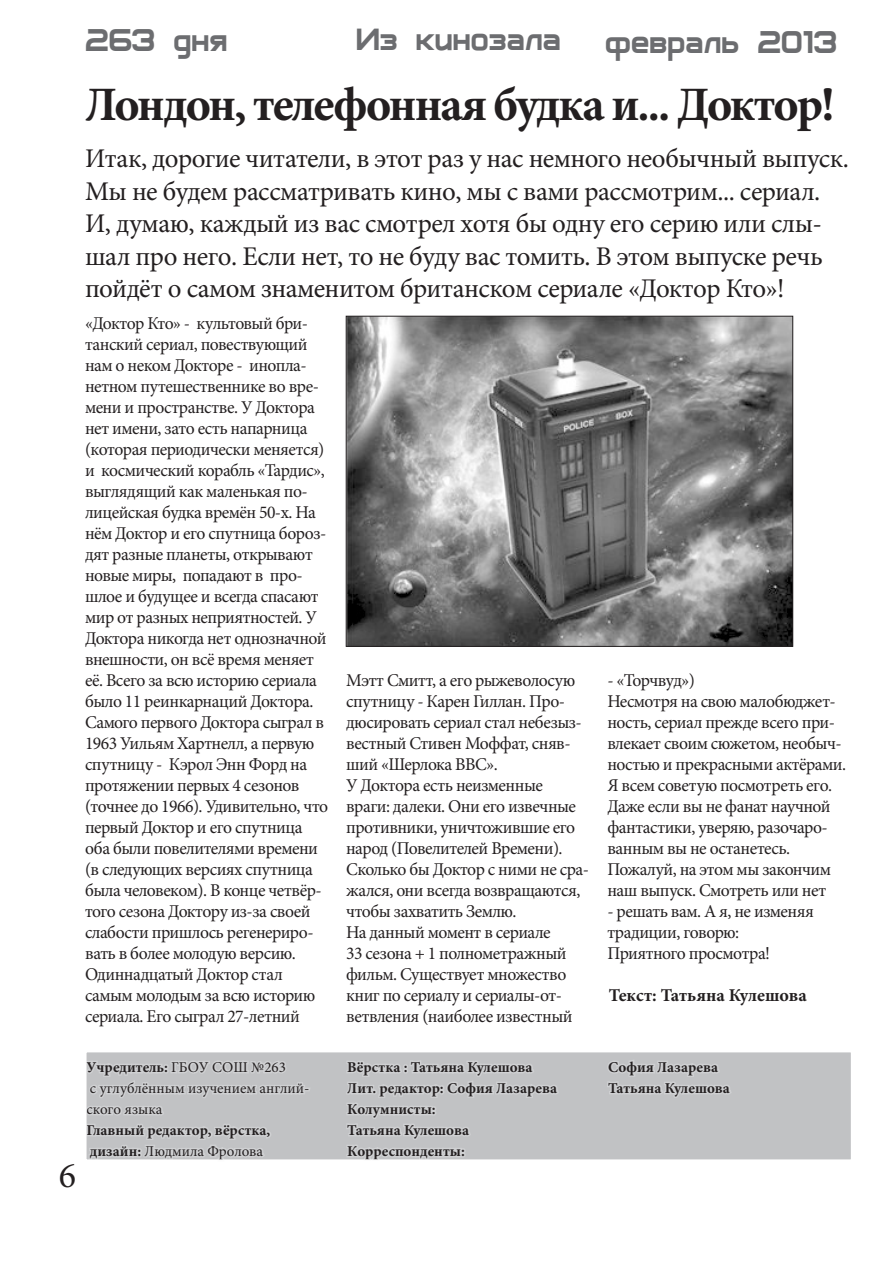
<style>
.page{position:relative;width:893px;height:1263px;background:#fff}
.page>*{position:absolute;margin:0;border:0;box-sizing:border-box;transform-origin:0 0}
.заголооовок{font:700 48px "Minion Pro";letter-spacing:-.045em;color:#231f20}
.t1{font:36px "Archangelsk";color:#6c6d70}
.t2{font:36px "Minion Pro";color:#231f20}
.вводка{font:27px/32.4px "Minion Pro";letter-spacing:-.02em;color:#231f20}
.подзаголовок{font:18px/21px "Minion Pro";letter-spacing:-.03em;color:#231f20}
.автор{font:700 18px "Minion Pro";letter-spacing:-.005em;color:#231f20}
.t3{font:700 15px "Minion Pro";color:#231f20}
.t4{font:15px/21px "Minion Pro";color:#231f20}
.s1{font-weight:400}
.s2{font-weight:700}
</style>
<div class="page">
<div style="left:86px;top:1052px;width:766px;height:108px;background:#c1c2c4"></div>
<svg style="left:88px;top:1061px;width:222px;height:97px"></svg>
<svg style="left:346px;top:1061px;width:213px;height:97px"></svg>
<svg style="left:607px;top:1060px;width:124px;height:38px"></svg>
<div style="left:85px;top:1051px;width:767px;height:110px;border:2px solid #fff"></div>
<img style="left:348px;top:318px;width:443px;height:327px">
<div style="left:346px;top:316px;width:447px;height:331px;border:1px solid #231f20"></div>
<p class="t1" style="left:86px;top:23px;width:144px">263 дня</p>
<p class="t1" style="left:357px;top:22px;width:206px">Из кинозала</p>
<p class="t1" style="left:606px;top:25px;width:234px">февраль 2013</p>
<p class="заголооовок" style="left:85px;top:71px;width:751px">Лондон, телефонная будка и... Доктор!</p>
<p class="вводка" style="left:85px;top:143px;width:765px">Итак, дорогие читатели, в этот раз у нас немного необычный выпуск.<br>Мы не будем рассматривать кино, мы с вами рассмотрим... сериал.<br>И, думаю, каждый из вас смотрел хотя бы одну его серию или слы&shy;шал про него. Если нет, то не буду вас томить. В этом выпуске речь пойдёт о самом знаменитом британском сериале «Доктор Кто»!</p>
<p class="подзаголовок" style="left:85px;top:313px;width:243px">«Доктор Кто» - культовый бри&shy;танский сериал, повествующий нам о неком Докторе - инопла&shy;нетном путешественнике во вре&shy;мени и пространстве. У Доктора нет имени, зато есть напарница (которая периодически меняется) и космический корабль «Тардис», выглядящий как маленькая по&shy;лицейская будка времён 50-х. На нём Доктор и его спутница бороз&shy;дят разные планеты, открывают новые миры, попадают в про&shy;шлое и будущее и всегда спасают мир от разных неприятностей. У<br>Доктора никогда нет однозначной внешности, он всё время меняет её. Всего за всю историю сериала было 11 реинкарнаций Доктора.</p>
<p class="подзаголовок" style="left:85px;top:712px;width:245px">Самого первого Доктора сыграл в<br>1963 Уильям Хартнелл, а первую спутницу - Кэрол Энн Форд на протяжении первых 4 сезонов (точнее до 1966). Удивительно, что первый Доктор и его спутница оба были повелителями времени (в следующих версиях спутница была человеком). В конце четвёр&shy;того сезона Доктору из-за своей слабости пришлось регенериро&shy;вать в более молодую версию.</p>
<p class="подзаголовок" style="left:85px;top:964px;width:232px">Одиннадцатый Доктор стал самым молодым за всю историю сериала. Его сыграл 27-летний</p>
<p class="подзаголовок" style="left:346px;top:670px;width:237px">Мэтт Смитт, а его рыжеволосую спутницу - Карен Гиллан. Про&shy;дюсировать сериал стал небезыз&shy;вестный Стивен Моффат, сняв&shy;ший «Шерлока BBC».</p>
<p class="подзаголовок" style="left:346px;top:775px;width:244px">У Доктора есть неизменные враги: далеки. Они его извечные противники, уничтожившие его народ (Повелителей Времени).<br>Сколько бы Доктор с ними не сра&shy;жался, они всегда возвращаются, чтобы захватить Землю.</p>
<p class="подзаголовок" style="left:346px;top:922px;width:228px">На данный момент в сериале<br>33 сезона + 1 полнометражный фильм. Существует множество книг по сериалу и сериалы-от&shy;ветвления (наиболее известный</p>
<p class="подзаголовок" style="left:607px;top:670px;width:89px">- «Торчвуд»)</p>
<p class="подзаголовок" style="left:607px;top:691px;width:240px">Несмотря на свою малобюджет&shy;ность, сериал прежде всего при&shy;влекает своим сюжетом, необыч&shy;ностью и прекрасными актёрами.<br>Я всем советую посмотреть его.<br>Даже если вы не фанат научной фантастики, уверяю, разочаро&shy;ванным вы не останетесь.</p>
<p class="подзаголовок" style="left:607px;top:859px;width:225px">Пожалуй, на этом мы закончим наш выпуск. Смотреть или нет</p>
<p class="подзаголовок" style="left:607px;top:901px;width:208px">- решать вам. А я, не изменяя традиции, говорю:</p>
<p class="подзаголовок" style="left:607px;top:943px;width:164px">Приятного просмотра!</p>
<p class="автор" style="left:609px;top:982px;width:200px">Текст: Татьяна Кулешова</p>
<p class="t2" style="left:59px;top:1151px;width:19px">6</p>
<p class="t3" style="left:87px;top:1056px;width:201px">Учредитель: <span class="s1">ГБОУ СОШ №263</span></p>
<p class="t4" style="left:87px;top:1078px;width:224px">с углублённым изучением англий&shy;ского языка</p>
<p class="t3" style="left:87px;top:1119px;width:185px">Главный редактор, вёрстка,</p>
<p class="t4" style="left:90px;top:1141px;width:175px"><span class="s2">дизайн:</span> Людмила Фролова</p>
<p class="t3" style="left:347px;top:1056px;width:187px">Вёрстка : Татьяна Кулешова</p>
<p class="t3" style="left:347px;top:1077px;width:211px">Лит. редактор: София Лазарева</p>
<p class="t3" style="left:347px;top:1098px;width:90px">Колумнисты:</p>
<p class="t3" style="left:347px;top:1119px;width:123px">Татьяна Кулешова</p>
<p class="t3" style="left:347px;top:1140px;width:119px">Корреспонденты:</p>
<p class="t3" style="left:608px;top:1056px;width:112px">София Лазарева</p>
<p class="t3" style="left:608px;top:1077px;width:123px">Татьяна Кулешова</p>
</div>
